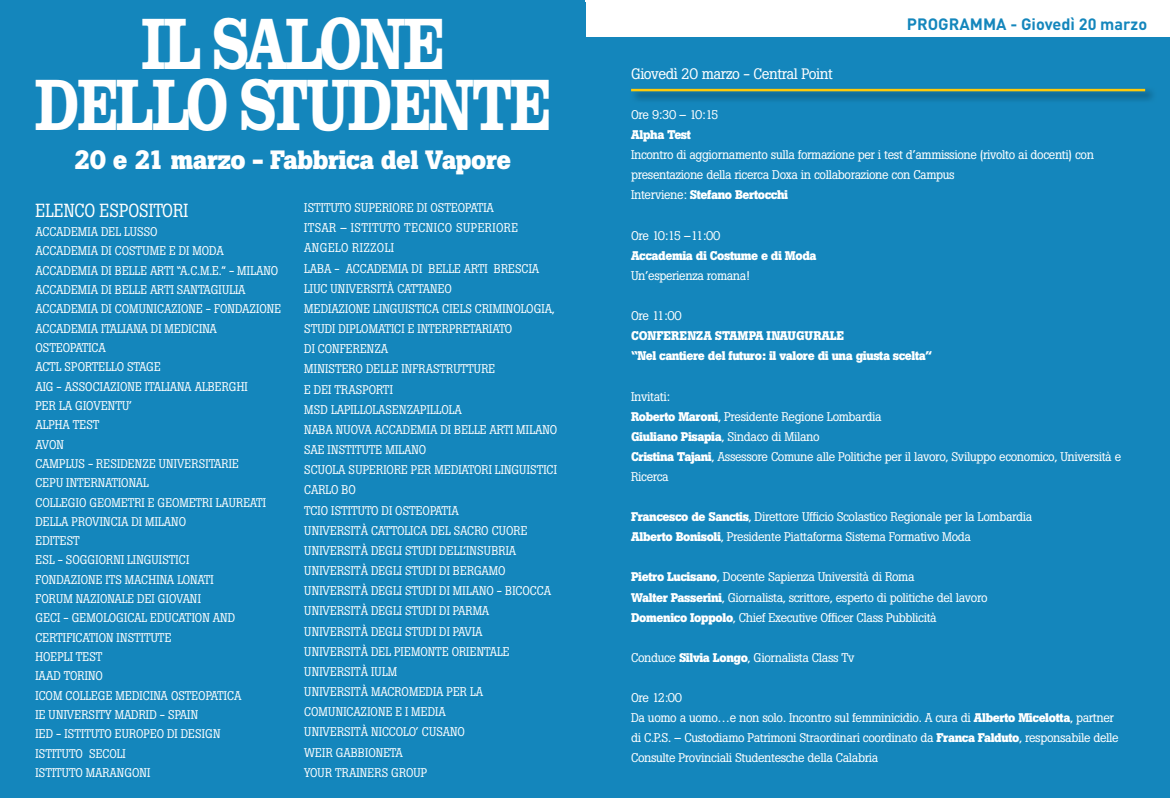
<style>
.page{position:relative;width:1170px;height:798px;background:#fff}
.page>*{position:absolute;margin:0;border:0;box-sizing:border-box;transform-origin:0 0}
.t1{font:700 69.5px/61.2px "Clarendon";letter-spacing:-.01em;color:#fff;text-align:center;scale:.67 1}
.t2{font:700 26.25px "Boton";letter-spacing:-.02em;color:#fff}
.t3{font:18.75px "Boton";letter-spacing:-.01em;color:#fff;scale:.93 1}
.t4{font:700 16.25px "DIN";color:#1486bc}
.t5{font:15px "Boton";letter-spacing:-.03em;color:#fff}
.t6{font:12.5px/19.2px "Boton";color:#fff;scale:.95 1}
.t7{font:12.5px/20.1px "Boton";letter-spacing:-.03em;color:#fff}
.t8{font:700 12.5px/20.1px "Boton";letter-spacing:-.03em;color:#fff}
.t9{font:12.5px "Boton";color:#fff}
.t10{font:12.5px "Boton";letter-spacing:-.075em;color:#fff}
.s1{font-weight:700}
</style>
<div class="page">
<div style="left:0;top:0;width:1169px;height:797px;background:#1486bc"></div>
<img style="left:631px;top:88px;width:522px;height:13px">
<hr style="left:631px;top:89px;width:513px;height:2px;background:#feca0a">
<div style="left:585px;top:0;width:584px;height:36px;background:#fff"></div>
<h1 class="t1" style="left:36px;top:11px;width:769px">IL SALONE<br>DELLO STUDENTE</h1>
<h2 class="t2" style="left:74px;top:144px;width:438px">20 e 21 marzo - Fabbrica del Vapore</h2>
<h3 class="t3" style="left:35px;top:199px;width:166px">ELENCO ESPOSITORI</h3>
<p class="t6" style="left:35px;top:222px;width:260px">ACCADEMIA DEL LUSSO<br>ACCADEMIA DI COSTUME E DI MODA<br>ACCADEMIA DI BELLE ARTI “A.C.M.E.” - MILANO<br>ACCADEMIA DI BELLE ARTI SANTAGIULIA<br>ACCADEMIA DI COMUNICAZIONE - FONDAZIONE<br>ACCADEMIA ITALIANA DI MEDICINA<br>OSTEOPATICA<br>ACTL SPORTELLO STAGE<br>AIG - ASSOCIAZIONE ITALIANA ALBERGHI<br>PER LA GIOVENTU’<br>ALPHA TEST<br>AVON<br>CAMPLUS - RESIDENZE UNIVERSITARIE<br>CEPU INTERNATIONAL<br>COLLEGIO GEOMETRI E GEOMETRI LAUREATI<br>DELLA PROVINCIA DI MILANO<br>EDITEST<br>ESL - SOGGIORNI LINGUISTICI<br>FONDAZIONE ITS MACHINA LONATI<br>FORUM NAZIONALE DEI GIOVANI<br>GECI - GEMOLOGICAL EDUCATION AND<br>CERTIFICATION INSTITUTE<br>HOEPLI TEST<br>IAAD TORINO<br>ICOM COLLEGE MEDICINA OSTEOPATICA<br>IE UNIVERSITY MADRID - SPAIN<br>IED - ISTITUTO EUROPEO DI DESIGN<br>ISTITUTO SECOLI<br>ISTITUTO MARANGONI</p>
<p class="t6" style="left:304px;top:197px;width:268px;line-height:20.1px">ISTITUTO SUPERIORE DI OSTEOPATIA<br>ITSAR – ISTITUTO TECNICO SUPERIORE<br>ANGELO RIZZOLI<br>LABA - ACCADEMIA DI BELLE ARTI BRESCIA<br>LIUC UNIVERSITÀ CATTANEO<br>MEDIAZIONE LINGUISTICA CIELS CRIMINOLOGIA,<br>STUDI DIPLOMATICI E INTERPRETARIATO<br>DI CONFERENZA<br>MINISTERO DELLE INFRASTRUTTURE<br>E DEI TRASPORTI<br>MSD LAPILLOLASENZAPILLOLA<br>NABA NUOVA ACCADEMIA DI BELLE ARTI MILANO<br>SAE INSTITUTE MILANO<br>SCUOLA SUPERIORE PER MEDIATORI LINGUISTICI<br>CARLO BO<br>TCIO ISTITUTO DI OSTEOPATIA<br>UNIVERSITÀ CATTOLICA DEL SACRO CUORE<br>UNIVERSITÀ DEGLI STUDI DELL’INSUBRIA<br>UNIVERSITÀ DEGLI STUDI DI BERGAMO<br>UNIVERSITÀ DEGLI STUDI DI MILANO - BICOCCA<br>UNIVERSITÀ DEGLI STUDI DI PARMA<br>UNIVERSITÀ DEGLI STUDI DI PAVIA<br>UNIVERSITÀ DEL PIEMONTE ORIENTALE<br>UNIVERSITÀ IULM<br>UNIVERSITÀ MACROMEDIA PER LA<br>COMUNICAZIONE E I MEDIA<br>UNIVERSITÀ NICCOLO’ CUSANO<br>WEIR GABBIONETA<br>YOUR TRAINERS GROUP</p>
<h3 class="t4" style="left:906px;top:13px;width:242px">PROGRAMMA - Giovedì 20 marzo</h3>
<p class="t5" style="left:631px;top:65px;width:203px">Giovedì 20 marzo - Central Point</p>
<p class="t9" style="left:631px;top:107px;width:89px">Ore 9:30 – 10:15</p>
<p class="t8" style="left:631px;top:125px;width:61px">Alpha Test</p>
<p class="t7" style="left:631px;top:145px;width:464px">Incontro di aggiornamento sulla formazione per i test d’ammissione (rivolto ai docenti) con presentazione della ricerca Doxa in collaborazione con Campus<br>Interviene: <span class="s1">Stefano Bertocchi</span></p>
<p class="t10" style="left:631px;top:228px;width:91px">Ore 10:15 –11:00</p>
<p class="t8" style="left:631px;top:245px;width:187px">Accademia di Costume e di Moda</p>
<p class="t7" style="left:631px;top:265px;width:120px">Un’esperienza romana!</p>
<p class="t9" style="left:631px;top:308px;width:52px">Ore 11:00</p>
<p class="t8" style="left:631px;top:326px;width:303px">CONFERENZA STAMPA INAUGURALE<br>“Nel cantiere del futuro: il valore di una giusta scelta”</p>
<p class="t7" style="left:631px;top:386px;width:491px">Invitati:<br><span class="s1">Roberto Maroni</span>, Presidente Regione Lombardia<br><span class="s1">Giuliano Pisapia</span>, Sindaco di Milano<br><span class="s1">Cristina Tajani</span>, Assessore Comune alle Politiche per il lavoro, Sviluppo economico, Università e Ricerca</p>
<p class="t7" style="left:631px;top:506px;width:403px"><span class="s1">Francesco de Sanctis</span>, Direttore Ufficio Scolastico Regionale per la Lombardia<br><span class="s1">Alberto Bonisoli</span>, Presidente Piattaforma Sistema Formativo Moda</p>
<p class="t7" style="left:631px;top:567px;width:358px"><span class="s1">Pietro Lucisano</span>, Docente Sapienza Università di Roma<br><span class="s1">Walter Passerini</span>, Giornalista, scrittore, esperto di politiche del lavoro<br><span class="s1">Domenico Ioppolo</span>, Chief Executive Officer Class Pubblicità</p>
<p class="t7" style="left:631px;top:647px;width:225px">Conduce <span class="s1">Silvia Longo</span>, Giornalista Class Tv</p>
<p class="t7" style="left:631px;top:687px;width:489px">Ore 12:00<br>Da uomo a uomo…e non solo. Incontro sul femminicidio. A cura di <span class="s1">Alberto Micelotta</span>, partner di C.P.S. – Custodiamo Patrimoni Straordinari coordinato da <span class="s1">Franca Falduto</span>, responsabile delle Consulte Provinciali Studentesche della Calabria</p>
</div>
